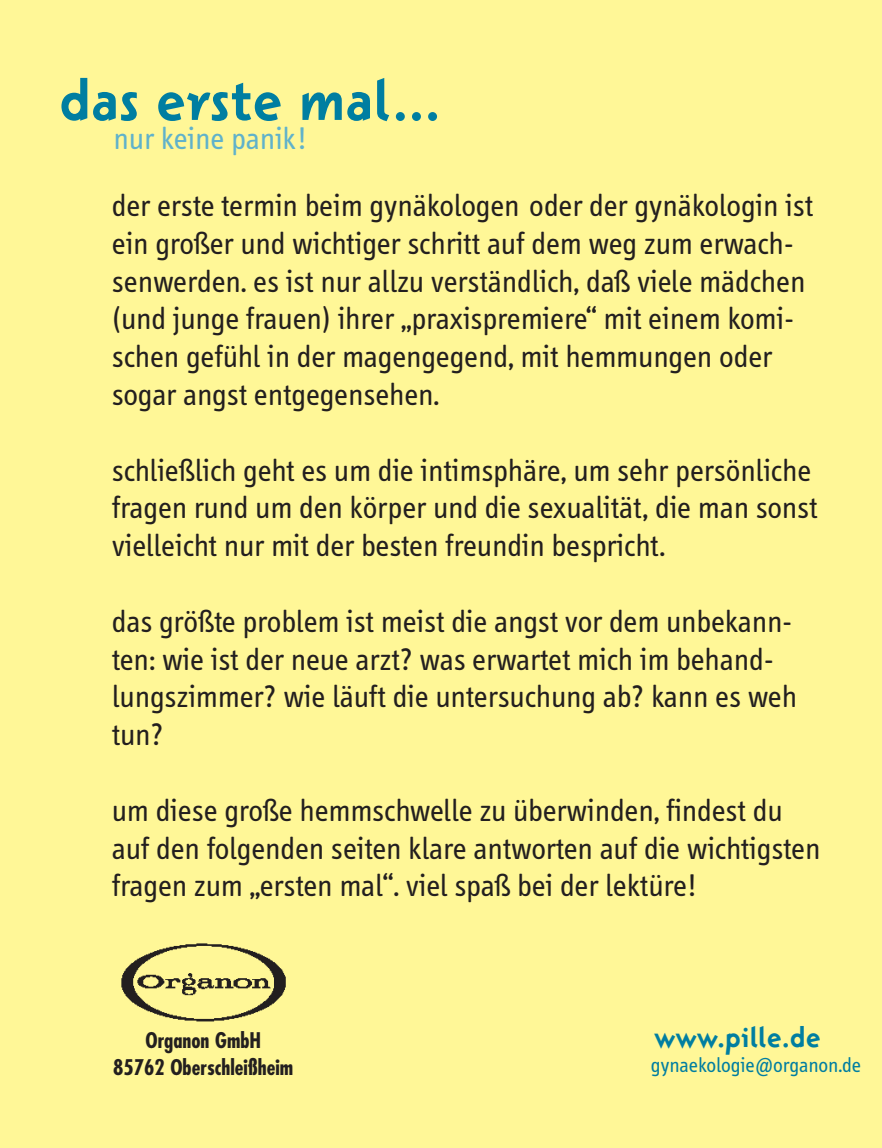
<style>
.page{position:relative;width:882px;height:1148px;background:#fff}
.page>*{position:absolute;margin:0;border:0;box-sizing:border-box;transform-origin:0 0}
.t1{font:700 63px "Instanter";color:#007ea1}
.t2{font:31.5px/37.8px "Info";color:#231f1f}
.t3{font:31.5px "Info";color:#60b2cb}
.t4{font:700 31.5px "Instanter";color:#007ea1}
.t5{font:700 condensed 21px "Futura";color:#231f1f}
.t6{font:21px "Info";color:#007ea1}
</style>
<div class="page">
<div style="left:1px;top:0;width:881px;height:1148px;background:#fff797"></div>
<img style="left:121px;top:943px;width:165px;height:79px">
<h1 class="t1" style="left:59px;top:75px;width:383px">das erste mal...</h1>
<p class="t3" style="left:114px;top:127px;width:195px">nur keine panik!</p>
<p class="t2" style="left:112px;top:190px;width:703px">der erste termin beim gynäkologen oder der gynäkologin ist ein großer und wichtiger schritt auf dem weg zum erwach&shy;senwerden. es ist nur allzu verständlich, daß viele mädchen (und junge frauen) ihrer „praxispremiere“ mit einem komi&shy;schen gefühl in der magengegend, mit hemmungen oder sogar angst entgegensehen.</p>
<p class="t2" style="left:112px;top:454px;width:707px">schließlich geht es um die intimsphäre, um sehr persönliche fragen rund um den körper und die sexualität, die man sonst vielleicht nur mit der besten freundin bespricht.</p>
<p class="t2" style="left:112px;top:605px;width:687px">das größte problem ist meist die angst vor dem unbekann&shy;ten: wie ist der neue arzt? was erwartet mich im behand&shy;lungszimmer? wie läuft die untersuchung ab? kann es weh tun?</p>
<p class="t2" style="left:112px;top:794px;width:710px">um diese große hemmschwelle zu überwinden, findest du auf den folgenden seiten klare antworten auf die wichtigsten fragen zum „ersten mal“. viel spaß bei der lektüre!</p>
<p class="t5" style="left:145px;top:1031px;width:117px">Organon GmbH</p>
<p class="t4" style="left:655px;top:1025px;width:168px">www.pille.de</p>
<p class="t5" style="left:113px;top:1058px;width:182px">85762 Oberschleißheim</p>
<p class="t6" style="left:651px;top:1057px;width:212px">gynaekologie@organon.de</p>
</div>
